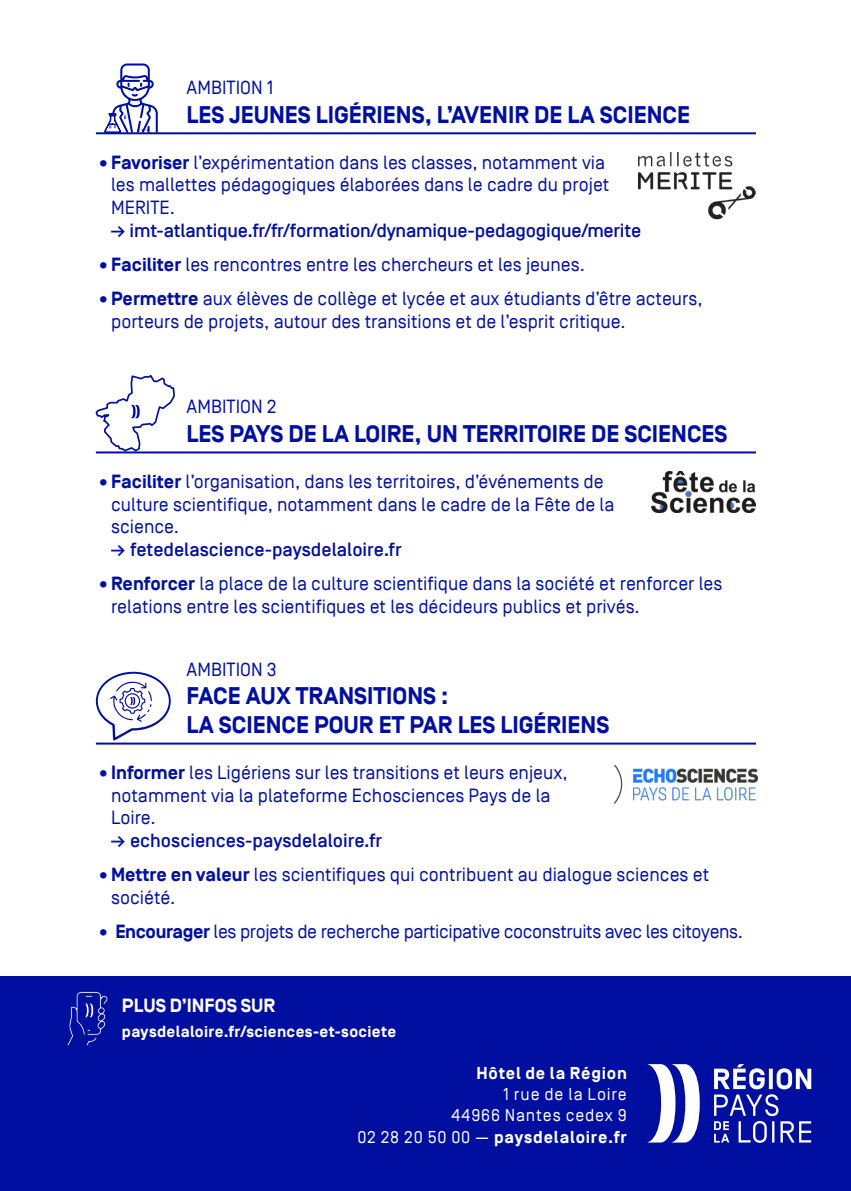
<style>
.page{position:relative;width:851px;height:1191px;background:#fff}
.page>*{position:absolute;margin:0;border:0;box-sizing:border-box;transform-origin:0 0}
.t1{font:700 24px/28.8px "Simplon Norm";color:#000fa0}
.t2{font:19px/22.8px "Simplon Norm";color:#000fa0}
.t3{font:500 19px "Simplon Norm";color:#000fa0}
.t4{font:19px "Simplon Norm";letter-spacing:-.02em;color:#000fa0}
.t5{font:700 19px "Simplon Norm";letter-spacing:.005em;color:#fff}
.t6{font:17.2px/21.4px "Simplon Norm";letter-spacing:.045em;color:#fff;text-align:right}
.t7{font:700 17.2px "Simplon Norm";letter-spacing:.045em;color:#fff}
.t8{font:700 16px "Simplon Norm";letter-spacing:.02em;color:#fff}
.s1{font-weight:700}
</style>
<div class="page">
<div style="left:0;top:977px;width:850px;height:214px;background:#000fa0"></div>
<svg style="left:647px;top:1064px;width:52px;height:78px"></svg>
<svg style="left:714px;top:1064px;width:97px;height:78px"></svg>
<svg style="left:67px;top:991px;width:41px;height:55px"></svg>
<hr style="left:96px;top:132px;width:659px;height:2px;background:#000fa0">
<hr style="left:96px;top:451px;width:659px;height:2px;background:#000fa0">
<hr style="left:96px;top:742px;width:659px;height:2px;background:#000fa0">
<svg style="left:104px;top:63px;width:54px;height:70px"></svg>
<img style="left:651px;top:471px;width:104px;height:42px">
<img style="left:638px;top:153px;width:117px;height:66px">
<img style="left:613px;top:765px;width:146px;height:39px">
<svg style="left:95px;top:375px;width:81px;height:79px"></svg>
<svg style="left:96px;top:671px;width:75px;height:69px"></svg>
<p class="t2" style="left:187px;top:77px;width:88px">AMBITION 1</p>
<p class="t1" style="left:187px;top:102px;width:505px">LES JEUNES LIGÉRIENS, L’AVENIR DE LA SCIENCE</p>
<p class="t2" style="left:111px;top:151px;width:500px;text-indent:-15px">•<span class="s1">Favoriser</span> l’expérimentation dans les classes, notamment via les mallettes pédagogiques élaborées dans le cadre du projet<br>MERITE.</p>
<p class="t3" style="left:111px;top:220px;width:532px">→ imt-atlantique.fr/fr/formation/dynamique-pedagogique/merite</p>
<p class="t2" style="left:96px;top:254px;width:490px">•<span class="s1">Faciliter</span> les rencontres entre les chercheurs et les jeunes.</p>
<p class="t2" style="left:111px;top:288px;width:593px;text-indent:-15px">•<span class="s1">Permettre</span> aux élèves de collège et lycée et aux étudiants d’être acteurs, porteurs de projets, autour des transitions et de l’esprit critique.</p>
<p class="t2" style="left:187px;top:396px;width:92px">AMBITION 2</p>
<p class="t1" style="left:187px;top:421px;width:542px">LES PAYS DE LA LOIRE, UN TERRITOIRE DE SCIENCES</p>
<p class="t2" style="left:111px;top:470px;width:504px;text-indent:-15px">•<span class="s1">Faciliter</span> l’organisation, dans les territoires, d’événements de culture scientifique, notamment dans le cadre de la Fête de la science.</p>
<p class="t3" style="left:111px;top:539px;width:292px">→ fetedelascience-paysdelaloire.fr</p>
<p class="t2" style="left:111px;top:573px;width:612px;text-indent:-15px">•<span class="s1">Renforcer</span> la place de la culture scientifique dans la société et renforcer les relations entre les scientifiques et les décideurs publics et privés.</p>
<p class="t2" style="left:187px;top:658px;width:92px">AMBITION 3</p>
<p class="t1" style="left:187px;top:683px;width:424px">FACE AUX TRANSITIONS :<br>LA SCIENCE POUR ET PAR LES LIGÉRIENS</p>
<p class="t2" style="left:111px;top:761px;width:458px;text-indent:-15px">•<span class="s1">Informer</span> les Ligériens sur les transitions et leurs enjeux, notamment via la plateforme Echosciences Pays de la<br>Loire.</p>
<p class="t3" style="left:111px;top:830px;width:273px">→ echosciences-paysdelaloire.fr</p>
<p class="t2" style="left:111px;top:864px;width:599px;text-indent:-15px">•<span class="s1">Mettre en valeur</span> les scientifiques qui contribuent au dialogue sciences et société.</p>
<p class="t4" style="left:96px;top:921px;width:648px">• <span class="s1">Encourager</span> les projets de recherche participative coconstruits avec les citoyens.</p>
<p class="t5" style="left:122px;top:995px;width:155px">PLUS D’INFOS SUR</p>
<p class="t8" style="left:122px;top:1022px;width:276px">paysdelaloire.fr/sciences-et-societe</p>
<p class="t7" style="left:476px;top:1063px;width:152px">Hôtel de la Région</p>
<p class="t6" style="left:357px;top:1083px;width:271px">1 rue de la Loire<br>44966 Nantes cedex 9<br>02 28 20 50 00 — <span class="s1">paysdelaloire.fr</span></p>
</div>
